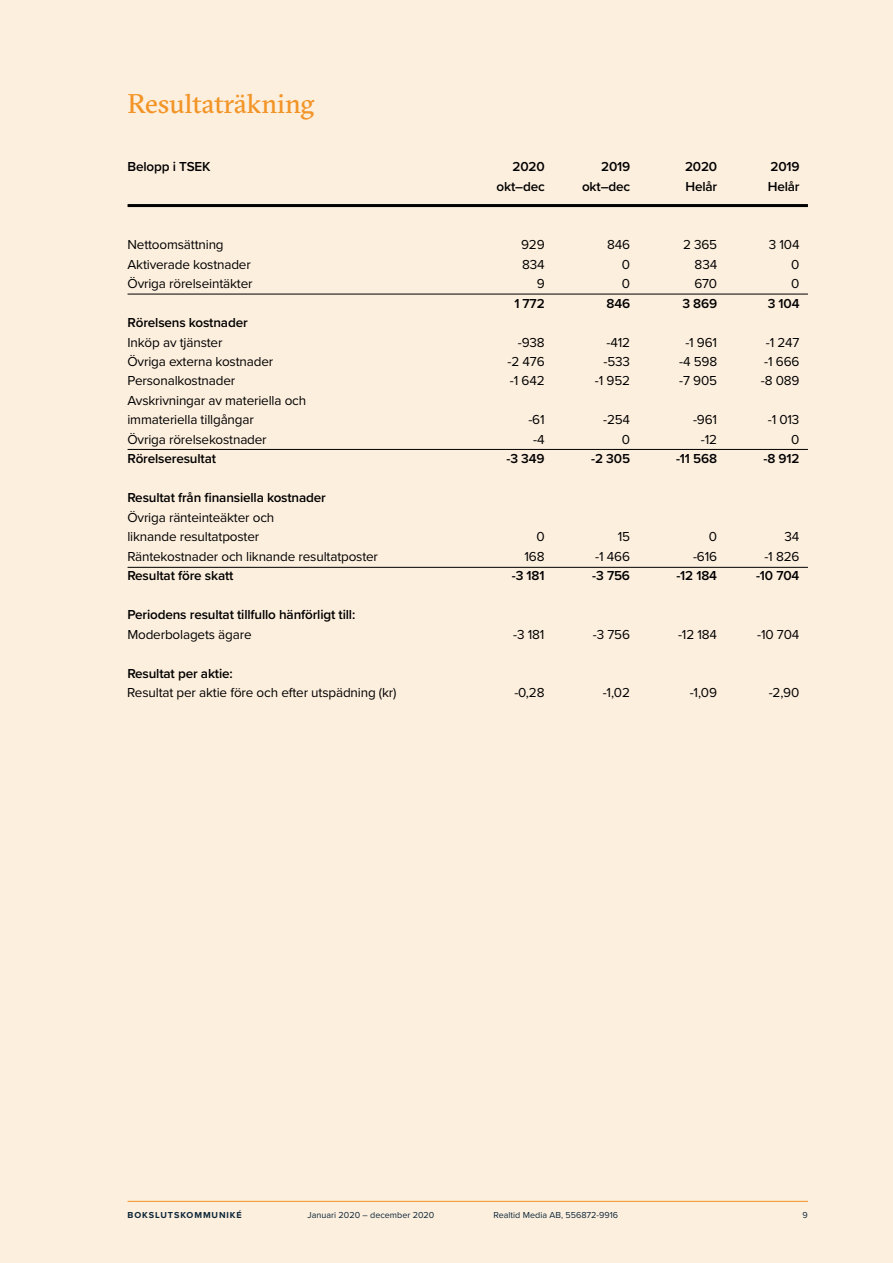
<style>
.page{position:relative;width:893px;height:1263px;background:#fdefde}
.page>*{position:absolute;margin:0;border:0;box-sizing:border-box;transform-origin:0 0}
.t1{font:27px "GT Sectra";color:#f29426}
.t2{font:13.5px/19.5px "Proxima Nova";letter-spacing:-.01em;color:#000}
.t3{font:600 13.5px "Proxima Nova";letter-spacing:-.01em;color:#000}
.t4{font:9px "Proxima Nova";color:#0c2638}
.t5{font:700 9px "Proxima Nova";letter-spacing:.1em;color:#0c2638}
</style>
<div class="page">
<hr style="left:128px;top:1201px;width:680px;height:1px;background:#f29426">
<hr style="left:128px;top:204px;width:680px;height:3px;background:#000">
<hr style="left:128px;top:294px;width:680px;height:1px;background:#000">
<hr style="left:128px;top:449px;width:680px;height:1px;background:#000">
<hr style="left:128px;top:567px;width:680px;height:1px;background:#000">
<h1 class="t1" style="left:128px;top:88px;width:188px">Resultaträkning</h1>
<p class="t3" style="left:128px;top:156px;width:85px">Belopp i TSEK</p>
<p class="t3" style="left:513px;top:156px;width:34px">2020</p>
<p class="t3" style="left:601px;top:156px;width:31px">2019</p>
<p class="t3" style="left:685px;top:156px;width:34px">2020</p>
<p class="t3" style="left:770px;top:156px;width:31px">2019</p>
<p class="t3" style="left:496px;top:176px;width:50px">okt–dec</p>
<p class="t3" style="left:582px;top:176px;width:50px">okt–dec</p>
<p class="t3" style="left:685px;top:176px;width:33px">Helår</p>
<p class="t3" style="left:768px;top:176px;width:33px">Helår</p>
<p class="t2" style="left:128px;top:234px;width:98px">Nettoomsättning</p>
<p class="t2" style="left:521px;top:234px;width:25px">929</p>
<p class="t2" style="left:607px;top:234px;width:25px">846</p>
<p class="t2" style="left:683px;top:234px;width:36px">2 365</p>
<p class="t2" style="left:769px;top:234px;width:32px">3 104</p>
<p class="t2" style="left:128px;top:254px;width:125px">Aktiverade kostnader</p>
<p class="t2" style="left:522px;top:254px;width:24px">834</p>
<p class="t2" style="left:622px;top:254px;width:10px">0</p>
<p class="t2" style="left:695px;top:254px;width:24px">834</p>
<p class="t2" style="left:791px;top:254px;width:10px">0</p>
<p class="t2" style="left:128px;top:273px;width:127px">Övriga rörelseintäkter</p>
<p class="t2" style="left:537px;top:273px;width:9px">9</p>
<p class="t2" style="left:622px;top:273px;width:10px">0</p>
<p class="t2" style="left:694px;top:273px;width:24px">670</p>
<p class="t2" style="left:791px;top:273px;width:10px">0</p>
<p class="t3" style="left:514px;top:293px;width:32px">1 772</p>
<p class="t3" style="left:606px;top:293px;width:25px">846</p>
<p class="t3" style="left:682px;top:293px;width:36px">3 869</p>
<p class="t3" style="left:768px;top:293px;width:33px">3 104</p>
<p class="t3" style="left:127px;top:312px;width:122px">Rörelsens kostnader</p>
<p class="t2" style="left:127px;top:332px;width:97px">Inköp av tjänster</p>
<p class="t2" style="left:518px;top:332px;width:28px">-938</p>
<p class="t2" style="left:607px;top:332px;width:25px">-412</p>
<p class="t2" style="left:685px;top:332px;width:33px">-1 961</p>
<p class="t2" style="left:766px;top:332px;width:35px">-1 247</p>
<p class="t2" style="left:127px;top:351px;width:147px">Övriga externa kostnader</p>
<p class="t2" style="left:508px;top:351px;width:39px">-2 476</p>
<p class="t2" style="left:604px;top:351px;width:28px">-533</p>
<p class="t2" style="left:679px;top:351px;width:40px">-4 598</p>
<p class="t2" style="left:764px;top:351px;width:37px">-1 666</p>
<p class="t2" style="left:127px;top:371px;width:109px">Personalkostnader</p>
<p class="t2" style="left:510px;top:371px;width:36px">-1 642</p>
<p class="t2" style="left:595px;top:371px;width:37px">-1 952</p>
<p class="t2" style="left:679px;top:371px;width:39px">-7 905</p>
<p class="t2" style="left:761px;top:371px;width:40px">-8 089</p>
<p class="t2" style="left:127px;top:390px;width:180px">Avskrivningar av materiella och immateriella tillgångar</p>
<p class="t2" style="left:528px;top:410px;width:18px">-61</p>
<p class="t2" style="left:603px;top:410px;width:28px">-254</p>
<p class="t2" style="left:693px;top:410px;width:26px">-961</p>
<p class="t2" style="left:768px;top:410px;width:33px">-1 013</p>
<p class="t2" style="left:127px;top:429px;width:141px">Övriga rörelsekostnader</p>
<p class="t2" style="left:533px;top:429px;width:13px">-4</p>
<p class="t2" style="left:622px;top:429px;width:10px">0</p>
<p class="t2" style="left:701px;top:429px;width:18px">-12</p>
<p class="t2" style="left:791px;top:429px;width:10px">0</p>
<p class="t3" style="left:127px;top:449px;width:90px">Rörelseresultat</p>
<p class="t3" style="left:506px;top:449px;width:40px">-3 349</p>
<p class="t3" style="left:591px;top:449px;width:40px">-2 305</p>
<p class="t3" style="left:676px;top:449px;width:43px">-11 568</p>
<p class="t3" style="left:763px;top:449px;width:38px">-8 912</p>
<p class="t3" style="left:127px;top:488px;width:200px">Resultat från finansiella kostnader</p>
<p class="t2" style="left:127px;top:507px;width:148px">Övriga ränteinteäkter och liknande resultatposter</p>
<p class="t2" style="left:536px;top:527px;width:10px">0</p>
<p class="t2" style="left:618px;top:527px;width:14px">15</p>
<p class="t2" style="left:709px;top:527px;width:10px">0</p>
<p class="t2" style="left:784px;top:527px;width:16px">34</p>
<p class="t2" style="left:127px;top:546px;width:252px">Räntekostnader och liknande resultatposter</p>
<p class="t2" style="left:524px;top:546px;width:22px">168</p>
<p class="t2" style="left:595px;top:546px;width:36px">-1 466</p>
<p class="t2" style="left:693px;top:546px;width:26px">-616</p>
<p class="t2" style="left:764px;top:546px;width:37px">-1 826</p>
<p class="t3" style="left:127px;top:566px;width:108px">Resultat före skatt</p>
<p class="t3" style="left:512px;top:566px;width:34px">-3 181</p>
<p class="t3" style="left:592px;top:566px;width:39px">-3 756</p>
<p class="t3" style="left:676px;top:566px;width:42px">-12 184</p>
<p class="t3" style="left:756px;top:566px;width:45px">-10 704</p>
<p class="t3" style="left:127px;top:605px;width:229px">Periodens resultat tillfullo hänförligt till:</p>
<p class="t2" style="left:127px;top:624px;width:126px">Moderbolagets ägare</p>
<p class="t2" style="left:513px;top:624px;width:33px">-3 181</p>
<p class="t2" style="left:593px;top:624px;width:39px">-3 756</p>
<p class="t2" style="left:678px;top:624px;width:41px">-12 184</p>
<p class="t2" style="left:757px;top:624px;width:44px">-10 704</p>
<p class="t3" style="left:127px;top:663px;width:107px">Resultat per aktie:</p>
<p class="t2" style="left:127px;top:683px;width:271px">Resultat per aktie före och efter utspädning (kr)</p>
<p class="t2" style="left:514px;top:683px;width:32px">-0,28</p>
<p class="t2" style="left:603px;top:683px;width:29px">-1,02</p>
<p class="t2" style="left:690px;top:683px;width:29px">-1,09</p>
<p class="t2" style="left:769px;top:683px;width:32px">-2,90</p>
<p class="t5" style="left:128px;top:1208px;width:116px">BOKSLUTSKOMMUNIKÉ</p>
<p class="t4" style="left:308px;top:1208px;width:128px">Januari 2020 – december 2020</p>
<p class="t4" style="left:494px;top:1208px;width:126px">Realtid Media AB, 556872-9916</p>
<p class="t4" style="left:803px;top:1208px;width:7px">9</p>
</div>
